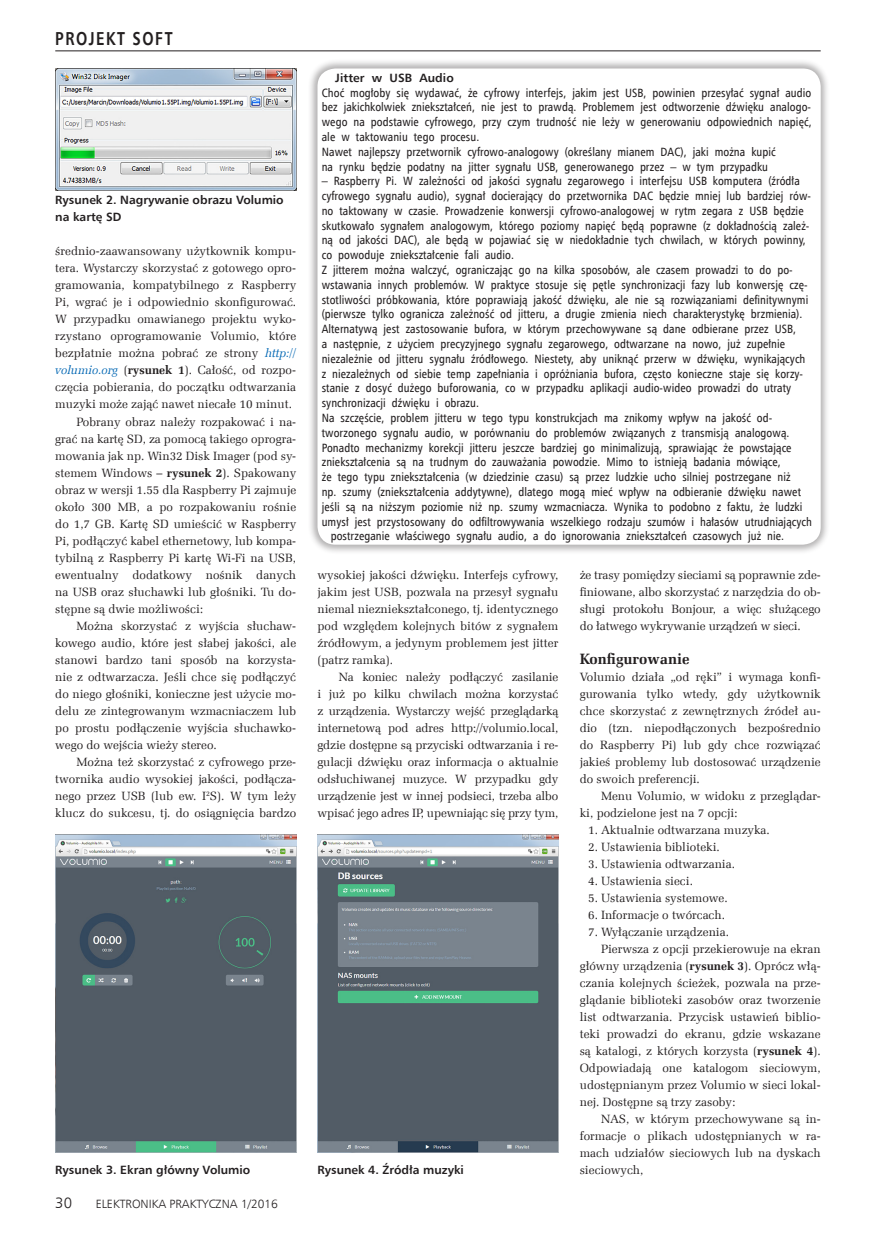
<style>
.page{position:relative;width:893px;height:1234px;background:#fff}
.page>*{position:absolute;margin:0;border:0;box-sizing:border-box;transform-origin:0 0}
.t1{font:700 18.75px "Humnst 777 EU";letter-spacing:.1em;color:#231f20;scale:.8 1}
._3_Srodtytul{font:700 15px "Zapf Ellipt EU";color:#231f20}
.t2{font:15px "Humnst 777 Lt EU";color:#231f20}
._1_Body{font:12px/17px "Zapf Ellipt EU";color:#231f20;text-align:justify}
._7_Tabela{font:12px/14.9px "Humnst 777 Cn EU";letter-spacing:.005em;color:#231f20}
._4_Podpis{font:700 12px/17px "Humnst 777 EU";color:#231f20}
.t3{font:12px "Humnst 777 Lt EU";color:#231f20}
._7_Tabela-2{font:700 12px "Humnst 777 EU";letter-spacing:.005em;color:#231f20}
.s1{font-style:italic;color:#0166b3}
.s2{font-weight:700}
</style>
<div class="page">
<hr style="left:55px;top:51px;width:766px;height:1px;background:#231f20">
<div style="left:308px;top:59px;width:522px;height:495px;background:#231f20;opacity:.35"></div>
<div style="left:317px;top:68px;width:504px;height:476px;background:#fff;border-radius:18px"></div>
<img style="left:55px;top:68px;width:241px;height:122px">
<img style="left:55px;top:834px;width:241px;height:318px">
<img style="left:317px;top:834px;width:241px;height:318px">
<p class="t1" style="left:55px;top:27px;width:148px">PROJEKT SOFT</p>
<p class="_7_Tabela-2" style="left:335px;top:70px;width:120px">Jitter w USB Audio</p>
<p class="_7_Tabela" style="left:322px;top:85px;width:491px;text-align:justify">Choć mogłoby się wydawać, że cyfrowy interfejs, jakim jest USB, powinien przesyłać sygnał audio bez jakichkolwiek zniekształceń, nie jest to prawdą. Problemem jest odtworzenie dźwięku analogo&shy;wego na podstawie cyfrowego, przy czym trudność nie leży w generowaniu odpowiednich napięć, ale w taktowaniu tego procesu.</p>
<p class="_7_Tabela" style="left:322px;top:144px;width:455px">Nawet najlepszy przetwornik cyfrowo-analogowy (określany mianem DAC), jaki można kupić na rynku będzie podatny na jitter sygnału USB, generowanego przez – w tym przypadku</p>
<p class="_7_Tabela" style="left:322px;top:174px;width:491px">– Raspberry Pi. W zależności od jakości sygnału zegarowego i interfejsu USB komputera (źródła cyfrowego sygnału audio), sygnał docierający do przetwornika DAC będzie mniej lub bardziej rów&shy;no taktowany w czasie. Prowadzenie konwersji cyfrowo-analogowej w rytm zegara z USB będzie skutkowało sygnałem analogowym, którego poziomy napięć będą poprawne (z dokładnością zależ&shy;ną od jakości DAC), ale będą w pojawiać się w niedokładnie tych chwilach, w których powinny, co powoduje zniekształcenie fali audio.</p>
<p class="_7_Tabela" style="left:322px;top:262px;width:488px">Z jitterem można walczyć, ograniczając go na kilka sposobów, ale czasem prowadzi to do po&shy;wstawania innych problemów. W praktyce stosuje się pętle synchronizacji fazy lub konwersję czę&shy;stotliwości próbkowania, które poprawiają jakość dźwięku, ale nie są rozwiązaniami definitywnymi (pierwsze tylko ogranicza zależność od jitteru, a drugie zmienia niech charakterystykę brzmienia).<br>Alternatywą jest zastosowanie bufora, w którym przechowywane są dane odbierane przez USB,<br>a następnie, z użyciem precyzyjnego sygnału zegarowego, odtwarzane na nowo, już zupełnie niezależnie od jitteru sygnału źródłowego. Niestety, aby uniknąć przerw w dźwięku, wynikających z niezależnych od siebie temp zapełniania i opróżniania bufora, często konieczne staje się korzy&shy;stanie z dosyć dużego buforowania, co w przypadku aplikacji audio-wideo prowadzi do utraty synchronizacji dźwięku i obrazu.</p>
<p class="_7_Tabela" style="left:322px;top:410px;width:452px">Na szczęście, problem jitteru w tego typu konstrukcjach ma znikomy wpływ na jakość od-</p>
<p class="_7_Tabela" style="left:322px;top:425px;width:469px">tworzonego sygnału audio, w porównaniu do problemów związanych z transmisją analogową.</p>
<p class="_7_Tabela" style="left:322px;top:440px;width:471px">Ponadto mechanizmy korekcji jitteru jeszcze bardziej go minimalizują, sprawiając że powstające</p>
<p class="_7_Tabela" style="left:322px;top:454px;width:461px">zniekształcenia są na trudnym do zauważania powodzie. Mimo to istnieją badania mówiące,</p>
<p class="_7_Tabela" style="left:322px;top:469px;width:470px">że tego typu zniekształcenia (w dziedzinie czasu) są przez ludzkie ucho silniej postrzegane niż</p>
<p class="_7_Tabela" style="left:322px;top:484px;width:481px">np. szumy (zniekształcenia addytywne), dlatego mogą mieć wpływ na odbieranie dźwięku nawet</p>
<p class="_7_Tabela" style="left:322px;top:499px;width:482px">jeśli są na niższym poziomie niż np. szumy wzmacniacza. Wynika to podobno z faktu, że ludzki</p>
<p class="_7_Tabela" style="left:322px;top:514px;width:492px">umysł jest przystosowany do odfiltrowywania wszelkiego rodzaju szumów i hałasów utrudniających</p>
<p class="_7_Tabela" style="left:331px;top:528px;width:455px">postrzeganie właściwego sygnału audio, a do ignorowania zniekształceń czasowych już nie.</p>
<p class="_4_Podpis" style="left:55px;top:191px;width:230px">Rysunek 2. Nagrywanie obrazu Volumio na kartę SD</p>
<p class="_1_Body" style="left:55px;top:243px;width:242px">średnio-zaawansowany użytkownik kompu&shy;tera. Wystarczy skorzystać z gotowego opro&shy;gramowania, kompatybilnego z Raspberry Pi, wgrać je i odpowiednio skonfigurować.<br>W przypadku omawianego projektu wyko&shy;rzystano oprogramowanie Volumio, które bezpłatnie można pobrać ze strony <span class="s1">http:// volumio.org</span> (<span class="s2">rysunek 1</span>). Całość, od rozpo&shy;częcia pobierania, do początku odtwarzania muzyki może zająć nawet niecałe 10 minut.</p>
<p class="_1_Body" style="left:55px;top:413px;width:242px;text-indent:21px">Pobrany obraz należy rozpakować i na&shy;grać na kartę SD, za pomocą takiego oprogra&shy;mowania jak np. Win32 Disk Imager (pod sy&shy;stemem Windows – <span class="s2">rysunek 2</span>). Spakowany obraz w wersji 1.55 dla Raspberry Pi zajmuje około 300 MB, a po rozpakowaniu rośnie do 1,7 GB. Kartę SD umieścić w Raspberry Pi, podłączyć kabel ethernetowy, lub kompa&shy;tybilną z Raspberry Pi kartę Wi-Fi na USB, ewentualny dodatkowy nośnik danych na USB oraz słuchawki lub głośniki. Tu do&shy;stępne są dwie możliwości:</p>
<p class="_1_Body" style="left:55px;top:617px;width:242px;text-indent:21px">Można skorzystać z wyjścia słuchaw&shy;kowego audio, które jest słabej jakości, ale stanowi bardzo tani sposób na korzysta&shy;nie z odtwarzacza. Jeśli chce się podłączyć do niego głośniki, konieczne jest użycie mo&shy;delu ze zintegrowanym wzmacniaczem lub po prostu podłączenie wyjścia słuchawko&shy;wego do wejścia wieży stereo.</p>
<p class="_1_Body" style="left:55px;top:753px;width:242px;text-indent:21px">Można też skorzystać z cyfrowego prze&shy;twornika audio wysokiej jakości, podłącza&shy;nego przez USB (lub ew. I<sup>2</sup>S). W tym leży klucz do sukcesu, tj. do osiągnięcia bardzo</p>
<p class="_1_Body" style="left:317px;top:566px;width:242px">wysokiej jakości dźwięku. Interfejs cyfrowy, jakim jest USB, pozwala na przesył sygnału niemal niezniekształconego, tj. identycznego pod względem kolejnych bitów z sygnałem źródłowym, a jedynym problemem jest jitter (patrz ramka).</p>
<p class="_1_Body" style="left:317px;top:668px;width:242px;text-indent:21px">Na koniec należy podłączyć zasilanie i już po kilku chwilach można korzystać z urządzenia. Wystarczy wejść przeglądarką internetową pod adres http://volumio.local, gdzie dostępne są przyciski odtwarzania i re&shy;gulacji dźwięku oraz informacja o aktualnie odsłuchiwanej muzyce. W przypadku gdy urządzenie jest w innej podsieci, trzeba albo wpisać jego adres IP, upewniając się przy tym,</p>
<p class="_1_Body" style="left:580px;top:566px;width:242px">że trasy pomiędzy sieciami są poprawnie zde&shy;finiowane, albo skorzystać z narzędzia do ob&shy;sługi protokołu Bonjour, a więc służącego do łatwego wykrywanie urządzeń w sieci.</p>
<p class="_3_Srodtytul" style="left:580px;top:649px;width:111px">Konfigurowanie</p>
<p class="_1_Body" style="left:580px;top:668px;width:242px">Volumio działa „od ręki” i wymaga konfi&shy;gurowania tylko wtedy, gdy użytkownik chce skorzystać z zewnętrznych źródeł au&shy;dio (tzn. niepodłączonych bezpośrednio do Raspberry Pi) lub gdy chce rozwiązać jakieś problemy lub dostosować urządzenie do swoich preferencji.</p>
<p class="_1_Body" style="left:580px;top:787px;width:242px;text-indent:21px">Menu Volumio, w widoku z przeglądar&shy;ki, podzielone jest na 7 opcji:</p>
<p class="_1_Body" style="left:588px;top:821px;width:183px">1. Aktualnie odtwarzana muzyka.</p>
<p class="_1_Body" style="left:588px;top:838px;width:133px">2. Ustawienia biblioteki.</p>
<p class="_1_Body" style="left:588px;top:855px;width:148px">3. Ustawienia odtwarzania.</p>
<p class="_1_Body" style="left:588px;top:872px;width:106px">4. Ustawienia sieci.</p>
<p class="_1_Body" style="left:588px;top:889px;width:141px">5. Ustawienia systemowe.</p>
<p class="_1_Body" style="left:588px;top:906px;width:138px">6. Informacje o twórcach.</p>
<p class="_1_Body" style="left:588px;top:923px;width:142px">7. Wyłączanie urządzenia.</p>
<p class="_1_Body" style="left:580px;top:940px;width:242px;text-indent:21px">Pierwsza z opcji przekierowuje na ekran główny urządzenia (<span class="s2">rysunek 3</span>). Oprócz włą&shy;czania kolejnych ścieżek, pozwala na prze&shy;glądanie biblioteki zasobów oraz tworzenie list odtwarzania. Przycisk ustawień biblio&shy;teki prowadzi do ekranu, gdzie wskazane są katalogi, z których korzysta (<span class="s2">rysunek 4</span>).<br>Odpowiadają one katalogom sieciowym, udostępnianym przez Volumio w sieci lokal&shy;nej. Dostępne są trzy zasoby:</p>
<p class="_1_Body" style="left:580px;top:1110px;width:242px;text-indent:21px">NAS, w którym przechowywane są in&shy;formacje o plikach udostępnianych w ra&shy;mach udziałów sieciowych lub na dyskach sieciowych,</p>
<p class="_4_Podpis" style="left:55px;top:1161px;width:197px">Rysunek 3. Ekran główny Volumio</p>
<p class="_4_Podpis" style="left:317px;top:1161px;width:148px">Rysunek 4. Źródła muzyki</p>
<p class="t2" style="left:55px;top:1193px;width:18px">30</p>
<p class="t3" style="left:96px;top:1196px;width:184px">ELEKTRONIKA PRAKTYCZNA 1/2016</p>
</div>
